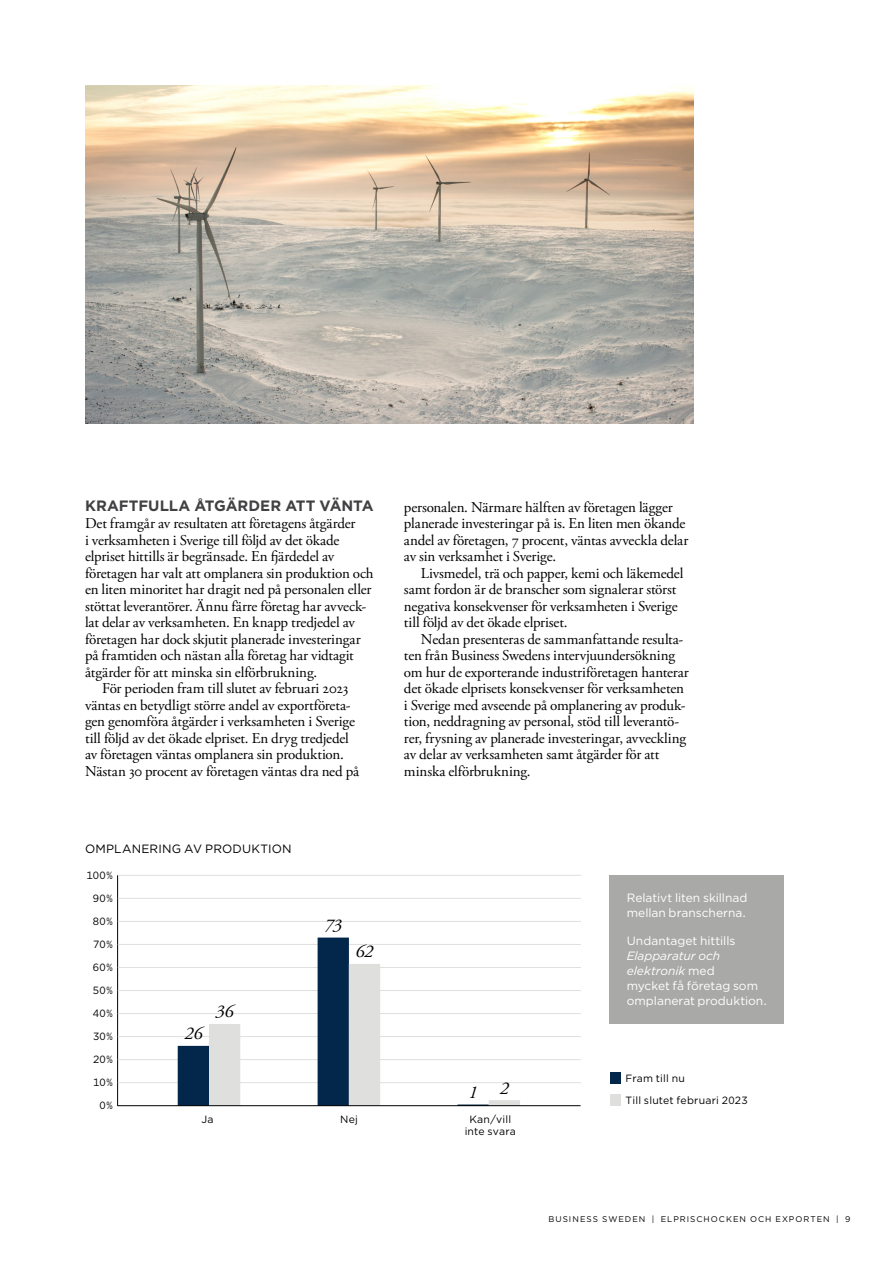
<style>
.page{position:relative;width:893px;height:1263px;background:#fff}
.page>*{position:absolute;margin:0;border:0;box-sizing:border-box;transform-origin:0 0}
.Tabellrubrik_mager{font:italic 18px "Adobe Garamond Pro";letter-spacing:-.01em;color:#000}
.Bröd_indrag{font:15px/16.5px "Adobe Garamond Pro";letter-spacing:-.01em;color:#000}
.Bröd{font:15px/16.5px "Adobe Garamond Pro";letter-spacing:-.01em;color:#000}
.Rubrik_mellan{font:700 15px "Gotham";letter-spacing:-.005em;color:#414042}
.Tabelll_rubrik{font:12px/15px "Gotham";color:#fff}
.Tabellrubrik_mager-2{font:12px "Gotham";letter-spacing:.015em;color:#000}
.t1{font:10.5px/12.6px "Gotham";letter-spacing:.02em;color:#000;text-align:center}
.t2{font:8.25px "Gotham";letter-spacing:.12em;color:#000}
.s1{font-style:italic}
</style>
<div class="page">
<div style="left:610px;top:875px;width:174px;height:149px;background:#a9aaa8"></div>
<hr style="left:117px;top:875px;width:1px;height:231px;background:#000">
<hr style="left:118px;top:1082px;width:463px;height:1px;background:#dfe0de">
<hr style="left:118px;top:1036px;width:463px;height:1px;background:#dfe0de">
<hr style="left:118px;top:990px;width:463px;height:1px;background:#dfe0de">
<hr style="left:118px;top:944px;width:463px;height:1px;background:#dfe0de">
<hr style="left:118px;top:898px;width:463px;height:1px;background:#dfe0de">
<hr style="left:118px;top:1059px;width:463px;height:1px;background:#dfe0de">
<hr style="left:118px;top:1013px;width:463px;height:1px;background:#dfe0de">
<hr style="left:118px;top:967px;width:463px;height:1px;background:#dfe0de">
<hr style="left:118px;top:921px;width:463px;height:1px;background:#dfe0de">
<hr style="left:118px;top:875px;width:463px;height:1px;background:#dfe0de">
<div style="left:610px;top:1072px;width:10px;height:12px;background:#03274a"></div>
<div style="left:610px;top:1094px;width:10px;height:12px;background:#dfe0de"></div>
<svg style="left:178px;top:937px;width:171px;height:168px"></svg>
<svg style="left:209px;top:964px;width:311px;height:141px"></svg>
<hr style="left:117px;top:1105px;width:463px;height:1px;background:#000">
<img style="left:85px;top:85px;width:608px;height:338px">
<p class="Rubrik_mellan" style="left:85px;top:495px;width:290px">KRAFTFULLA ÅTGÄRDER ATT VÄNTA</p>
<p class="Bröd" style="left:85px;top:516px;width:290px">Det framgår av resultaten att företagens åtgärder<br>i verksamheten i Sverige till följd av det ökade elpriset hittills är begränsade. En fjärdedel av företagen har valt att omplanera sin produktion och en liten minoritet har dragit ned på personalen eller stöttat leverantörer. Ännu färre företag har avveck&shy;lat delar av verksamheten. En knapp tredjedel av företagen har dock skjutit planerade investeringar på framtiden och nästan alla företag har vidtagit åtgärder för att minska sin elförbrukning.</p>
<p class="Bröd_indrag" style="left:85px;top:681px;width:276px;text-indent:17px">För perioden fram till slutet av februari 2023 väntas en betydligt större andel av exportföreta&shy;gen genomföra åtgärder i verksamheten i Sverige till följd av det ökade elpriset. En dryg tredjedel av företagen väntas omplanera sin produktion.<br>Nästan 30 procent av företagen väntas dra ned på</p>
<p class="Tabellrubrik_mager-2" style="left:85px;top:841px;width:208px">OMPLANERING AV PRODUKTION</p>
<p class="t1" style="left:86px;top:869px;width:28px">100%</p>
<p class="t1" style="left:93px;top:892px;width:21px">90%</p>
<p class="t1" style="left:93px;top:915px;width:21px">80%</p>
<p class="t1" style="left:93px;top:938px;width:21px">70%</p>
<p class="t1" style="left:93px;top:961px;width:21px">60%</p>
<p class="t1" style="left:93px;top:984px;width:21px">50%</p>
<p class="t1" style="left:93px;top:1007px;width:21px">40%</p>
<p class="t1" style="left:93px;top:1030px;width:21px">30%</p>
<p class="t1" style="left:93px;top:1053px;width:21px">20%</p>
<p class="t1" style="left:93px;top:1076px;width:21px">10%</p>
<p class="t1" style="left:100px;top:1099px;width:15px">0%</p>
<p class="Tabellrubrik_mager" style="left:184px;top:1022px;width:19px">26</p>
<p class="Tabellrubrik_mager" style="left:216px;top:1001px;width:19px">36</p>
<p class="Tabellrubrik_mager" style="left:324px;top:914px;width:19px">73</p>
<p class="Tabellrubrik_mager" style="left:355px;top:941px;width:19px">62</p>
<p class="Bröd_indrag" style="left:404px;top:499px;width:286px">personalen. Närmare hälften av företagen lägger planerade investeringar på is. En liten men ökande andel av företagen, 7 procent, väntas avveckla delar av sin verksamhet i Sverige.</p>
<p class="Bröd_indrag" style="left:404px;top:565px;width:281px;text-indent:17px">Livsmedel, trä och papper, kemi och läkemedel samt fordon är de branscher som signalerar störst negativa konsekvenser för verksamheten i Sverige till följd av det ökade elpriset.</p>
<p class="Bröd_indrag" style="left:404px;top:631px;width:286px;text-indent:17px">Nedan presenteras de sammanfattande resulta&shy;ten från Business Swedens intervjuundersökning om hur de exporterande industriföretagen hanterar det ökade elprisets konsekvenser för verksamheten i Sverige med avseende på omplanering av produk&shy;tion, neddragning av personal, stöd till leverantö&shy;rer, frysning av planerade investeringar, avveckling av delar av verksamheten samt åtgärder för att minska elförbrukning.</p>
<p class="Tabellrubrik_mager" style="left:468px;top:1081px;width:10px">1</p>
<p class="Tabellrubrik_mager" style="left:500px;top:1077px;width:10px">2</p>
<p class="Tabelll_rubrik" style="left:627px;top:890px;width:122px">Relativt liten skillnad mellan branscherna.</p>
<p class="Tabelll_rubrik" style="left:627px;top:932px;width:142px">Undantaget hittills<br><span class="s1">Elapparatur och elektronik</span> med<br>mycket få företag som omplanerat produktion.</p>
<p class="t1" style="left:626px;top:1072px;width:61px">Fram till nu</p>
<p class="t1" style="left:626px;top:1094px;width:124px">Till slutet februari 2023</p>
<p class="t1" style="left:201px;top:1112px;width:14px">Ja</p>
<p class="t1" style="left:340px;top:1112px;width:19px">Nej</p>
<p class="t1" style="left:465px;top:1112px;width:53px">Kan/vill inte svara</p>
<p class="t2" style="left:548px;top:1213px;width:304px">BUSINESS SWEDEN | ELPRISCHOCKEN OCH EXPORTEN | 9</p>
</div>
